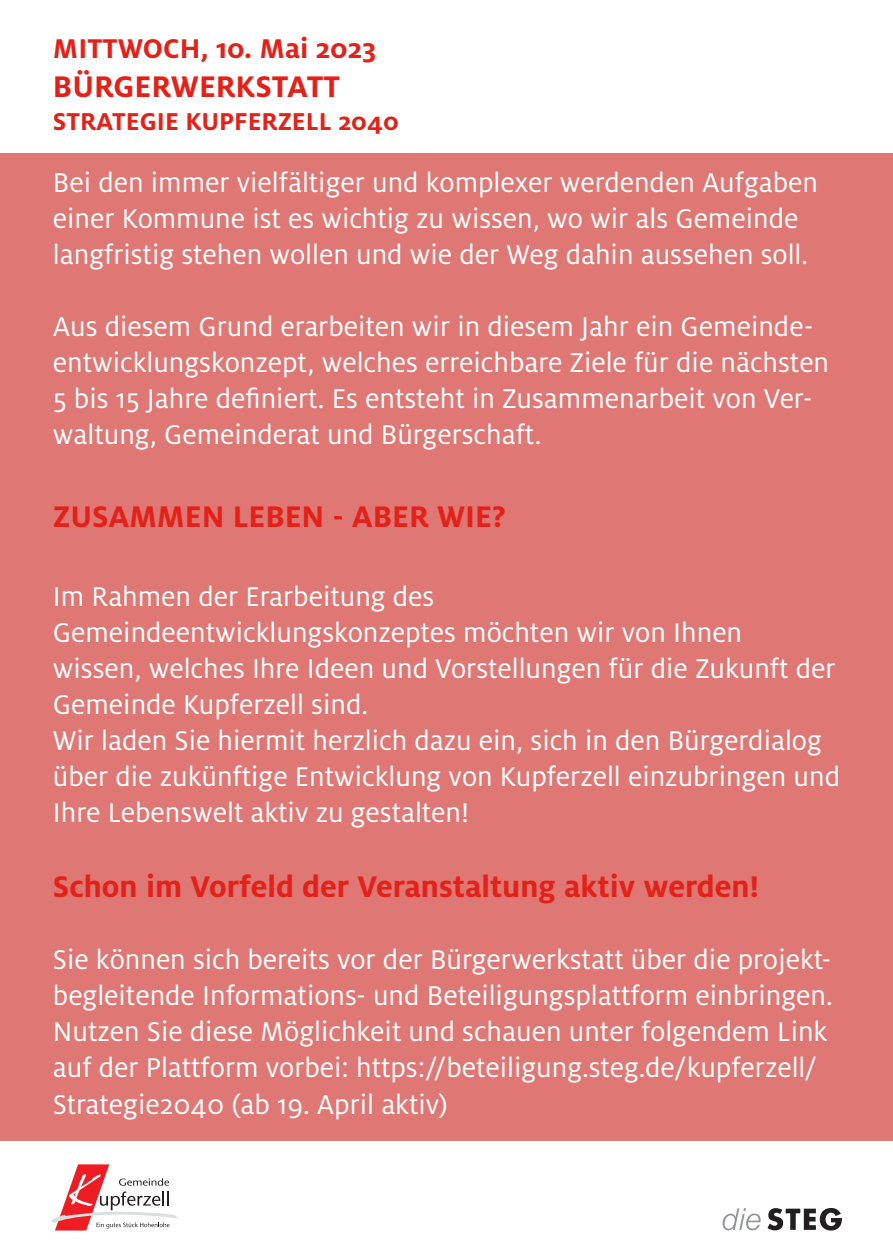
<style>
.page{position:relative;width:893px;height:1259px;background:#fff}
.page>*{position:absolute;margin:0;border:0;box-sizing:border-box;transform-origin:0 0}
.t1{font:700 33px "Milo OT";color:#e42118}
.t2{font:30px/36px "Milo OT";color:#fff}
.t3{font:700 30px "Milo OT";color:#e42118}
.t4{font:700 27px "Milo OT";color:#e42118}
</style>
<div class="page">
<div style="left:0;top:153px;width:893px;height:987px;background:#df7874"></div>
<svg style="left:722px;top:1208px;width:38px;height:22px"></svg>
<svg style="left:767px;top:1208px;width:75px;height:22px"></svg>
<svg style="left:51px;top:1164px;width:127px;height:66px"></svg>
<p class="t3" style="left:53px;top:31px;width:325px">MITTWOCH, 10. Mai 2023</p>
<p class="t1" style="left:53px;top:68px;width:289px">BÜRGERWERKSTATT</p>
<p class="t4" style="left:53px;top:106px;width:347px">STRATEGIE KUPFERZELL 2040</p>
<p class="t2" style="left:53px;top:164px;width:767px">Bei den immer vielfältiger und komplexer werdenden Aufgaben einer Kommune ist es wichtig zu wissen, wo wir als Gemeinde langfristig stehen wollen und wie der Weg dahin aussehen soll.</p>
<p class="t2" style="left:53px;top:308px;width:778px">Aus diesem Grund erarbeiten wir in diesem Jahr ein Gemeinde&shy;entwicklungskonzept, welches erreichbare Ziele für die nächsten 5 bis 15 Jahre definiert. Es entsteht in Zusammenarbeit von Ver&shy;waltung, Gemeinderat und Bürgerschaft.</p>
<p class="t1" style="left:53px;top:497px;width:454px">ZUSAMMEN LEBEN - ABER WIE?</p>
<p class="t2" style="left:53px;top:578px;width:784px">Im Rahmen der Erarbeitung des Gemeindeentwicklungskonzeptes möchten wir von Ihnen wissen, welches Ihre Ideen und Vorstellungen für die Zukunft der Gemeinde Kupferzell sind.</p>
<p class="t2" style="left:53px;top:722px;width:789px">Wir laden Sie hiermit herzlich dazu ein, sich in den Bürgerdialog über die zukünftige Entwicklung von Kupferzell einzubringen und<br>Ihre Lebenswelt aktiv zu gestalten!</p>
<p class="t1" style="left:53px;top:868px;width:708px">Schon im Vorfeld der Veranstaltung aktiv werden!</p>
<p class="t2" style="left:53px;top:942px;width:781px">Sie können sich bereits vor der Bürgerwerkstatt über die projekt&shy;begleitende Informations- und Beteiligungsplattform einbringen.<br>Nutzen Sie diese Möglichkeit und schauen unter folgendem Link auf der Plattform vorbei: https://beteiligung.steg.de/kupferzell/ Strategie2040 (ab 19. April aktiv)</p>
</div>
